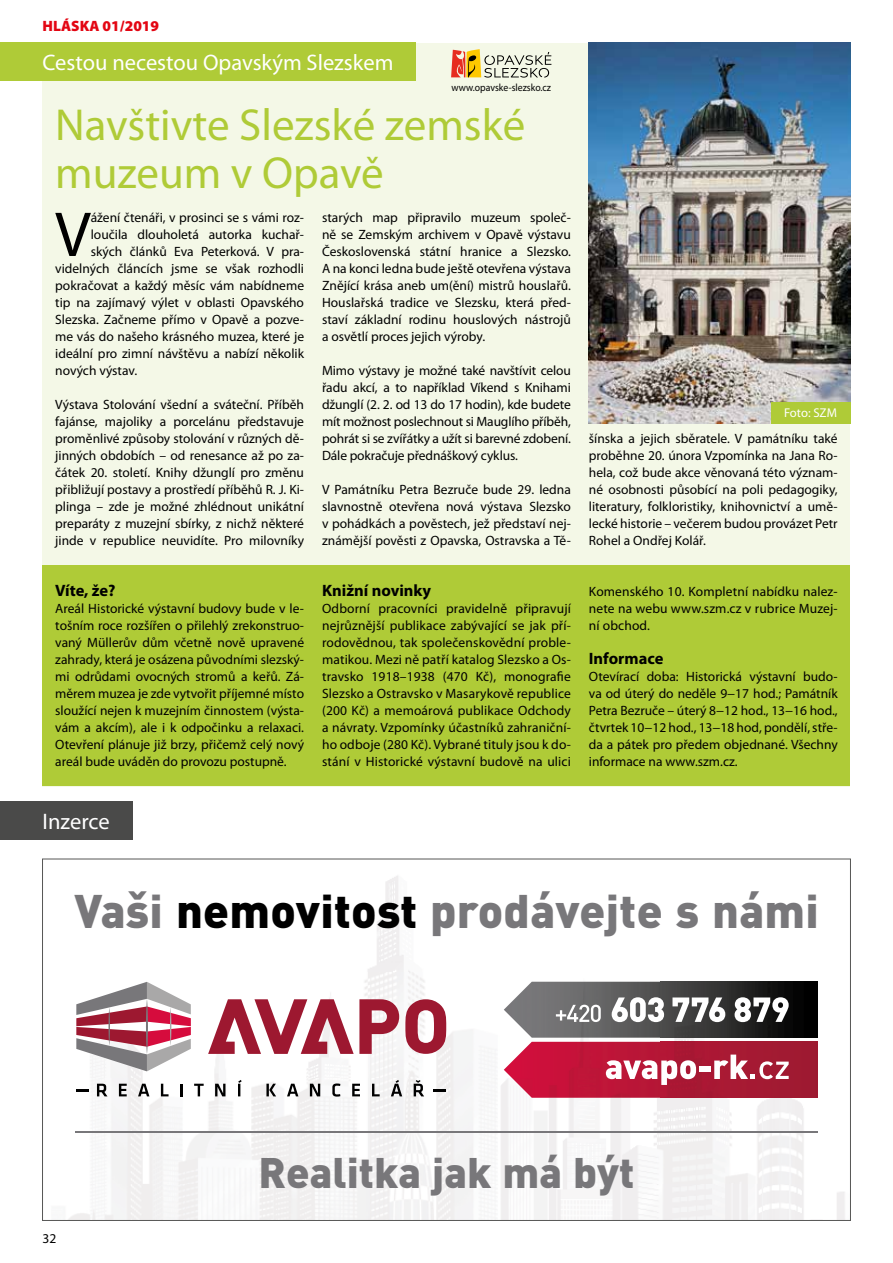
<style>
.page{position:relative;width:893px;height:1263px;background:#fff}
.page>*{position:absolute;margin:0;border:0;box-sizing:border-box;transform-origin:0 0}
.t1{font:63.9px "Myriad Pro";color:#000}
.t2{font:900 46.5px "DIN Pro";letter-spacing:.005em;color:#78777a}
.t3{font:45px/48px "Myriad Pro";color:#afcb37}
.t4{font:900 42.15px "DIN Pro";color:#78777a}
.t5{font:22.5px "Myriad Pro";color:#fff}
.t6{font:700 16.5px "Myriad Pro";color:#000}
.t7{font:900 15px "Myriad Pro";color:#e30613}
.t8{font:13.5px/17px "Myriad Pro";color:#000;text-align:justify}
.t9{font:12.75px "Myriad Pro";color:#fff}
.t10{font:10.5px "Myriad Pro";color:#000;scale:.93 1}
.s1{color:#000}
</style>
<div class="page">
<div style="left:43px;top:43px;width:807px;height:1177px;background:#f4f8e7"></div>
<div style="left:38px;top:787px;width:817px;height:434px;background:#fff"></div>
<div style="left:0;top:43px;width:415px;height:38px;background:#afcb37"></div>
<div style="left:0;top:801px;width:133px;height:39px;background:#4a4a49"></div>
<img style="left:815px;top:981px;width:3px;height:117px">
<img style="left:76px;top:973px;width:581px;height:158px">
<img style="left:657px;top:981px;width:158px;height:1px">
<img style="left:657px;top:1038px;width:158px;height:4px">
<hr style="left:75px;top:1131px;width:743px;height:2px;background:#78777a">
<svg style="left:76px;top:982px;width:115px;height:89px"></svg>
<svg style="left:405px;top:999px;width:41px;height:55px"></svg>
<svg style="left:208px;top:999px;width:191px;height:55px"></svg>
<svg style="left:97px;top:1084px;width:10px;height:12px"></svg>
<svg style="left:119px;top:1084px;width:8px;height:12px"></svg>
<svg style="left:138px;top:1084px;width:11px;height:12px"></svg>
<svg style="left:161px;top:1084px;width:8px;height:12px"></svg>
<svg style="left:180px;top:1084px;width:3px;height:12px"></svg>
<svg style="left:76px;top:1089px;width:13px;height:2px"></svg>
<svg style="left:433px;top:1089px;width:13px;height:2px"></svg>
<svg style="left:194px;top:1084px;width:10px;height:12px"></svg>
<svg style="left:215px;top:1084px;width:10px;height:12px"></svg>
<svg style="left:238px;top:1080px;width:4px;height:16px"></svg>
<svg style="left:266px;top:1084px;width:10px;height:12px"></svg>
<svg style="left:287px;top:1084px;width:11px;height:12px"></svg>
<svg style="left:310px;top:1084px;width:10px;height:12px"></svg>
<svg style="left:332px;top:1083px;width:8px;height:13px"></svg>
<svg style="left:352px;top:1084px;width:8px;height:12px"></svg>
<svg style="left:372px;top:1084px;width:8px;height:12px"></svg>
<svg style="left:391px;top:1080px;width:11px;height:16px"></svg>
<svg style="left:414px;top:1080px;width:10px;height:16px"></svg>
<img style="left:504px;top:982px;width:313px;height:56px">
<img style="left:504px;top:1042px;width:313px;height:56px">
<svg style="left:606px;top:1060px;width:90px;height:25px"></svg>
<div style="left:699px;top:1066px;width:11px;height:5px;background:#fff"></div>
<svg style="left:714px;top:1054px;width:75px;height:25px"></svg>
<svg style="left:556px;top:1005px;width:45px;height:17px"></svg>
<svg style="left:612px;top:997px;width:52px;height:25px"></svg>
<svg style="left:672px;top:997px;width:53px;height:25px"></svg>
<svg style="left:735px;top:997px;width:54px;height:25px"></svg>
<div style="left:43px;top:566px;width:807px;height:220px;background:#afcb37"></div>
<img style="left:589px;top:43px;width:261px;height:380px">
<div style="left:770px;top:402px;width:80px;height:21px;background:#afcb37"></div>
<svg style="left:451px;top:49px;width:100px;height:29px"></svg>
<p class="t7" style="left:43px;top:16px;width:118px">HLÁSKA 01/2019</p>
<h3 class="t5" style="left:43px;top:49px;width:352px">Cestou necestou Opavským Slezskem</h3>
<p class="t10" style="left:451px;top:81px;width:109px">www.opavske-slezsko.cz</p>
<h3 class="t3" style="left:55px;top:100px;width:472px">Navštivte Slezské zemské muzeum v Opavě</h3>
<h1 class="t1" style="left:55px;top:195px;width:37px">V</h1>
<p class="t8" style="left:91px;top:209px;width:215px">ážení čtenáři, v prosinci se s vámi roz-</p>
<p class="t8" style="left:91px;top:226px;width:215px">loučila dlouholetá autorka kuchař-</p>
<p class="t8" style="left:91px;top:243px;width:215px">ských článků Eva Peterková. V pra-</p>
<p class="t8" style="left:55px;top:260px;width:250px">videlných článcích jsme se však rozhodli</p>
<p class="t8" style="left:55px;top:277px;width:250px">pokračovat a každý měsíc vám nabídneme</p>
<p class="t8" style="left:55px;top:294px;width:250px">tip na zajímavý výlet v oblasti Opavského</p>
<p class="t8" style="left:55px;top:311px;width:250px">Slezska. Začneme přímo v Opavě a pozve-</p>
<p class="t8" style="left:55px;top:328px;width:250px">me vás do našeho krásného muzea, které je</p>
<p class="t8" style="left:55px;top:345px;width:250px">ideální pro zimní návštěvu a nabízí několik</p>
<p class="t8" style="left:55px;top:362px;width:83px">nových výstav.</p>
<p class="t8" style="left:55px;top:396px;width:250px">Výstava Stolování všední a sváteční. Příběh fajánse, majoliky a porcelánu představuje proměnlivé způsoby stolování v různých dě&shy;jinných obdobích – od renesance až po za&shy;čátek 20. století. Knihy džunglí pro změnu přibližují postavy a prostředí příběhů R. J. Ki&shy;plinga – zde je možné zhlédnout unikátní preparáty z muzejní sbírky, z nichž některé jinde v republice neuvidíte. Pro milovníky</p>
<p class="t6" style="left:55px;top:580px;width:62px">Víte, že?</p>
<p class="t8" style="left:55px;top:600px;width:250px">Areál Historické výstavní budovy bude v le&shy;tošním roce rozšířen o přilehlý zrekonstruo&shy;vaný Müllerův dům včetně nově upravené zahrady, která je osázena původními slezský&shy;mi odrůdami ovocných stromů a keřů. Zá&shy;měrem muzea je zde vytvořit příjemné místo sloužící nejen k muzejním činnostem (výsta&shy;vám a akcím), ale i k odpočinku a relaxaci.<br>Otevření plánuje již brzy, přičemž celý nový areál bude uváděn do provozu postupně.</p>
<p class="t8" style="left:322px;top:209px;width:250px">starých map připravilo muzeum společ&shy;ně se Zemským archivem v Opavě výstavu Československá státní hranice a Slezsko.<br>A na konci ledna bude ještě otevřena výstava Znějící krása aneb um(ění) mistrů houslařů.<br>Houslařská tradice ve Slezsku, která před&shy;staví základní rodinu houslových nástrojů a osvětlí proces jejich výroby.</p>
<p class="t8" style="left:322px;top:362px;width:250px">Mimo výstavy je možné také navštívit celou řadu akcí, a to například Víkend s Knihami džunglí (2. 2. od 13 do 17 hodin), kde budete mít možnost poslechnout si Mauglího příběh, pohrát si se zvířátky a užít si barevné zdobení.<br>Dále pokračuje přednáškový cyklus.</p>
<p class="t8" style="left:322px;top:481px;width:250px">V Památníku Petra Bezruče bude 29. ledna slavnostně otevřena nová výstava Slezsko v pohádkách a pověstech, jež představí nej&shy;známější pověsti z Opavska, Ostravska a Tě-</p>
<p class="t6" style="left:322px;top:580px;width:111px">Knižní novinky</p>
<p class="t8" style="left:322px;top:600px;width:250px">Odborní pracovníci pravidelně připravují nejrůznější publikace zabývající se jak pří&shy;rodovědnou, tak společenskovědní proble&shy;matikou. Mezi ně patří katalog Slezsko a Os&shy;travsko 1918–1938 (470 Kč), monografie Slezsko a Ostravsko v Masarykově republice (200 Kč) a memoárová publikace Odchody a návraty. Vzpomínky účastníků zahraniční&shy;ho odboje (280 Kč). Vybrané tituly jsou k do&shy;stání v Historické výstavní budově na ulici</p>
<h3 class="t5" style="left:43px;top:808px;width:69px">Inzerce</h3>
<p class="t9" style="left:784px;top:405px;width:54px">Foto: SZM</p>
<p class="t8" style="left:589px;top:430px;width:250px">šínska a jejich sběratele. V památníku také proběhne 20. února Vzpomínka na Jana Ro&shy;hela, což bude akce věnovaná této význam&shy;né osobnosti působící na poli pedagogiky, literatury, folkloristiky, knihovnictví a umě&shy;lecké historie – večerem budou provázet Petr Rohel a Ondřej Kolář.</p>
<p class="t8" style="left:589px;top:583px;width:250px">Komenského 10. Kompletní nabídku nalez&shy;nete na webu www.szm.cz v rubrice Muzej&shy;ní obchod.</p>
<p class="t6" style="left:589px;top:648px;width:76px">Informace</p>
<p class="t8" style="left:589px;top:668px;width:250px">Otevírací doba: Historická výstavní budo&shy;va od úterý do neděle 9−17 hod.; Památník Petra Bezruče – úterý 8−12 hod., 13−16 hod., čtvrtek 10−12 hod., 13−18 hod, pondělí, stře&shy;da a pátek pro předem objednané. Všechny informace na www.szm.cz.</p>
<h2 class="t2" style="left:74px;top:880px;width:746px">Vaši <span class="s1">nemovitost</span> prodávejte s námi</h2>
<p class="t8" style="left:43px;top:1230px;width:15px">32</p>
<h3 class="t4" style="left:259px;top:1144px;width:377px">Realitka jak má být</h3>
</div>
